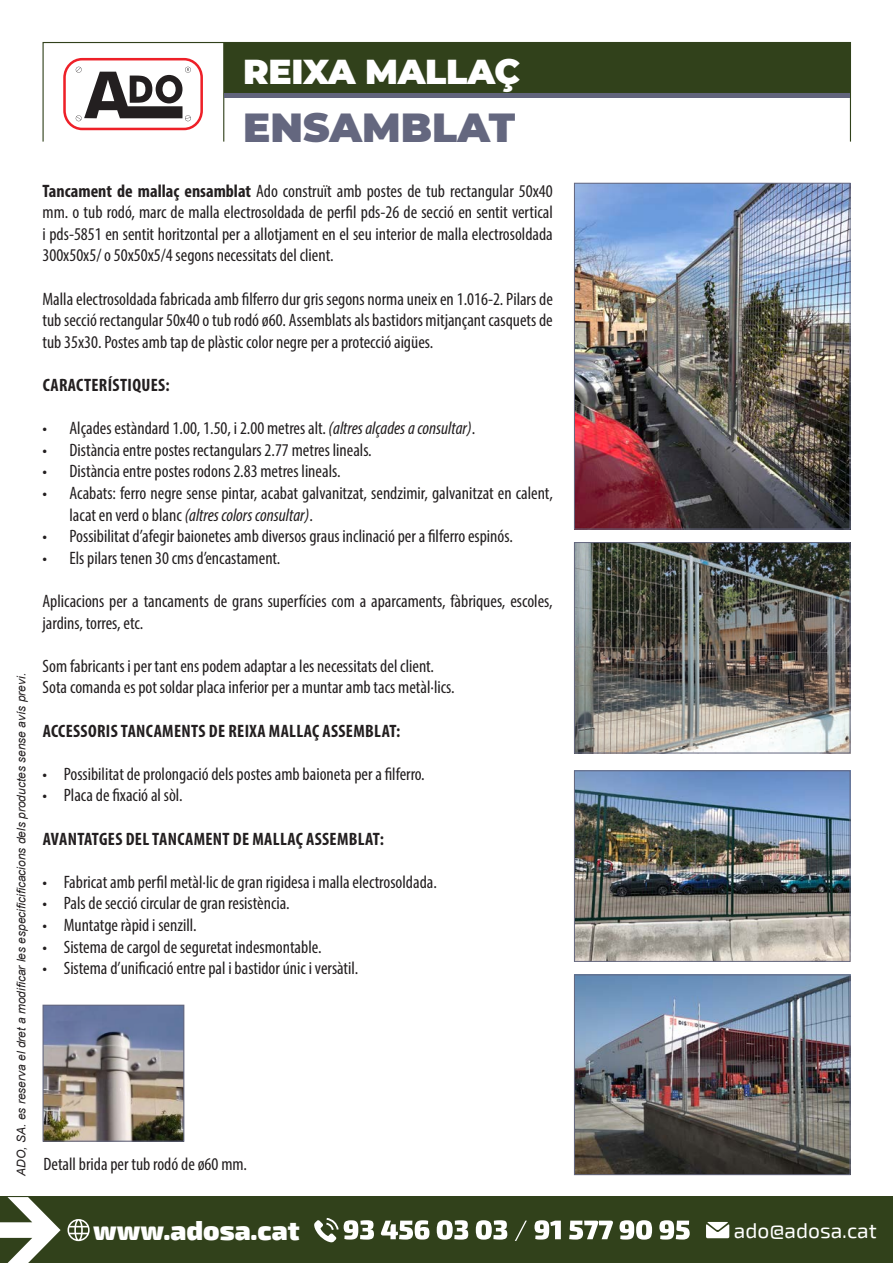
<style>
.page{position:relative;width:893px;height:1263px;background:#fff}
.page>*{position:absolute;margin:0;border:0;box-sizing:border-box;transform-origin:0 0}
.t1{font:900 40.5px "Montserrat";color:#64677f}
.t2{font:900 34.5px "Montserrat";letter-spacing:-.01em;color:#fff}
.t3{font:900 27px "Exo 2";color:#fff}
.t4{font:21px "Exo 2";color:#fff}
.t5{font:condensed 18px/21.6px "Myriad Pro";color:#231f20;text-align:justify}
.t6{font:700 condensed 18px "Myriad Pro";letter-spacing:.02em;color:#231f20}
.t7{font:italic 12px "Arial";color:#231f20}
.s1{font-weight:700}
.s2{font-style:italic}
</style>
<div class="page">
<div style="left:43px;top:42px;width:808px;height:100px;border:1px solid #31411b"></div>
<hr style="left:223px;top:43px;width:1px;height:99px;background:#31411b">
<div style="left:224px;top:43px;width:626px;height:53px;background:#31411b"></div>
<hr style="left:224px;top:93px;width:626px;height:4px;background:#61647c">
<svg style="left:63px;top:58px;width:140px;height:72px"></svg>
<div style="left:0;top:1196px;width:893px;height:67px;background:#31411b"></div>
<svg style="left:0;top:1197px;width:61px;height:66px"></svg>
<svg style="left:67px;top:1219px;width:23px;height:22px"></svg>
<svg style="left:314px;top:1218px;width:376px;height:24px"></svg>
<svg style="left:706px;top:1222px;width:23px;height:16px"></svg>
<img style="left:576px;top:185px;width:272px;height:342px">
<div style="left:574px;top:183px;width:276px;height:346px;border:1px solid #64677f"></div>
<img style="left:576px;top:544px;width:272px;height:207px">
<div style="left:574px;top:542px;width:276px;height:211px;border:1px solid #64677f"></div>
<img style="left:576px;top:976px;width:272px;height:197px">
<div style="left:574px;top:974px;width:276px;height:201px;border:1px solid #64677f"></div>
<img style="left:576px;top:772px;width:272px;height:188px">
<div style="left:574px;top:770px;width:276px;height:192px;border:1px solid #64677f"></div>
<img style="left:45px;top:1007px;width:137px;height:133px">
<div style="left:43px;top:1005px;width:141px;height:137px;border:1px solid #64677f"></div>
<p class="t2" style="left:243px;top:45px;width:279px">REIXA MALLAÇ</p>
<p class="t1" style="left:243px;top:98px;width:274px">ENSAMBLAT</p>
<p class="t7" style="left:14px;top:1176px;width:504px;rotate:-90deg">ADO, SA. es reserva el dret a modificar les especificificacions dels productes sense avís previ.</p>
<p class="t5" style="left:43px;top:180px;width:512px"><span class="s1">Tancament de mallaç ensamblat</span> Ado construït amb postes de tub rectangular 50x40 mm. o tub rodó, marc de malla electrosoldada de perfil pds-26 de secció en sentit vertical i pds-5851 en sentit horitzontal per a allotjament en el seu interior de malla electrosoldada 300x50x5/ o 50x50x5/4 segons necessitats del client.</p>
<p class="t5" style="left:43px;top:288px;width:512px">Malla electrosoldada fabricada amb filferro dur gris segons norma uneix en 1.016-2. Pilars de tub secció rectangular 50x40 o tub rodó ø60. Assemblats als bastidors mitjançant casquets de tub 35x30. Postes amb tap de plàstic color negre per a protecció aigües.</p>
<p class="t6" style="left:43px;top:374px;width:128px">CARACTERÍSTIQUES:</p>
<p class="t5" style="left:43px;top:417px;width:434px">• Alçades estàndard 1.00, 1.50, i 2.00 metres alt. <span class="s2">(altres alçades a consultar)</span>.</p>
<p class="t5" style="left:43px;top:439px;width:331px">• Distància entre postes rectangulars 2.77 metres lineals.</p>
<p class="t5" style="left:43px;top:460px;width:300px">• Distància entre postes rodons 2.83 metres lineals.</p>
<p class="t5" style="left:70px;top:482px;width:485px;text-indent:-27px">• Acabats: ferro negre sense pintar, acabat galvanitzat, sendzimir, galvanitzat en calent, lacat en verd o blanc <span class="s2">(altres colors consultar)</span>.</p>
<p class="t5" style="left:43px;top:525px;width:472px">• Possibilitat d’afegir baionetes amb diversos graus inclinació per a filferro espinós.</p>
<p class="t5" style="left:43px;top:547px;width:239px">• Els pilars tenen 30 cms d’encastament.</p>
<p class="t5" style="left:43px;top:590px;width:512px">Aplicacions per a tancaments de grans superfícies com a aparcaments, fàbriques, escoles, jardins, torres, etc.</p>
<p class="t5" style="left:43px;top:655px;width:393px">Som fabricants i per tant ens podem adaptar a les necessitats del client.</p>
<p class="t5" style="left:43px;top:676px;width:414px">Sota comanda es pot soldar placa inferior per a muntar amb tacs metàl·lics.</p>
<p class="t6" style="left:43px;top:719px;width:359px">ACCESSORIS TANCAMENTS DE REIXA MALLAÇ ASSEMBLAT:</p>
<p class="t5" style="left:43px;top:763px;width:384px">• Possibilitat de prolongació dels postes amb baioneta per a filferro.</p>
<p class="t5" style="left:43px;top:784px;width:142px">• Placa de fixació al sòl.</p>
<p class="t6" style="left:43px;top:827px;width:343px">AVANTATGES DEL TANCAMENT DE MALLAÇ ASSEMBLAT:</p>
<p class="t5" style="left:43px;top:871px;width:396px">• Fabricat amb perfil metàl·lic de gran rigidesa i malla electrosoldada.</p>
<p class="t5" style="left:43px;top:892px;width:249px">• Pals de secció circular de gran resistència.</p>
<p class="t5" style="left:43px;top:914px;width:156px">• Muntatge ràpid i senzill.</p>
<p class="t5" style="left:43px;top:936px;width:281px">• Sistema de cargol de seguretat indesmontable.</p>
<p class="t5" style="left:43px;top:957px;width:317px">• Sistema d’unificació entre pal i bastidor únic i versàtil.</p>
<p class="t5" style="left:43px;top:1153px;width:205px">Detall brida per tub rodó de ø60 mm.</p>
<h3 class="t3" style="left:93px;top:1213px;width:208px">www.adosa.cat</h3>
<p class="t4" style="left:734px;top:1218px;width:144px">ado@adosa.cat</p>
</div>
